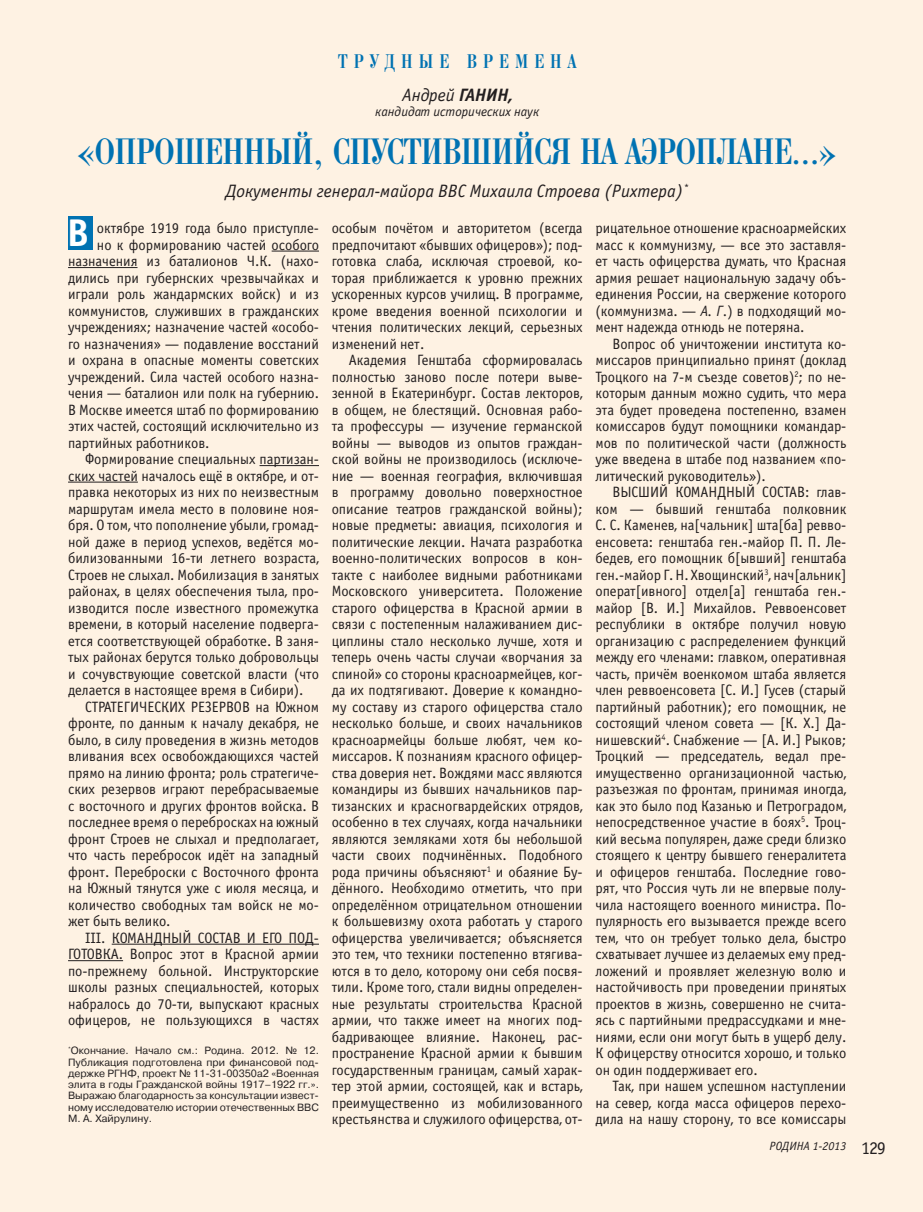
<style>
.page{position:relative;width:923px;height:1212px;background:#fef2e3}
.page>*{position:absolute;margin:0;border:0;box-sizing:border-box;transform-origin:0 0}
.Zagolovok{font:39px "Bodoni Cond C";color:#0072b2}
.Text{font:700 38.85px "Officina Sans C";color:#fff}
.Rubrika{font:21px "Bodoni Cond C";letter-spacing:.3em;color:#0072b2}
.Podzagolovok{font:italic 18px "Officina Sans C";color:#231f20}
.Avtorname{font:italic 18px "Officina Sans C";color:#231f20}
.Spravkazagol{font:18px "Officina Sans C";color:#231f20}
.Text-2{font:15px/16.5px "Officina Sans C";letter-spacing:-.005em;color:#231f20;text-align:justify}
.Avtorzvanie{font:italic 13.5px "Officina Sans C";color:#231f20}
.Spravkazagol-2{font:italic 12px "Officina Sans C";color:#231f20}
.Snoska{font:10.5px/11.2px "Pragmatica C";color:#231f20;text-align:justify}
.s1{font-weight:700}
.s2{font-style:italic}
</style>
<div class="page">
<hr style="left:272px;top:251px;width:47px;height:1px;background:#231f20">
<hr style="left:68px;top:267px;width:69px;height:1px;background:#231f20">
<hr style="left:259px;top:465px;width:60px;height:1px;background:#231f20">
<hr style="left:68px;top:482px;width:70px;height:1px;background:#231f20">
<hr style="left:112px;top:944px;width:207px;height:1px;background:#231f20">
<hr style="left:68px;top:960px;width:55px;height:1px;background:#231f20">
<div style="left:68px;top:216px;width:25px;height:34px;background:#0072b2"></div>
<p class="Rubrika" style="left:338px;top:50px;width:240px">ТРУДНЫЕ ВРЕМЕНА</p>
<p class="Avtorname" style="left:402px;top:85px;width:112px">Андрей <span class="s1">ГАНИН,</span></p>
<p class="Avtorzvanie" style="left:375px;top:104px;width:165px">кандидат исторических наук</p>
<p class="Zagolovok" style="left:78px;top:132px;width:760px">«ОПРОШЕННЫЙ, СПУСТИВШИЙСЯ НА АЭРОПЛАНЕ…»</p>
<p class="Podzagolovok" style="left:226px;top:181px;width:464px">Документы генерал-майора ВВС Михаила Строева (Рихтера)<sup>*</sup></p>
<p class="Text" style="left:67px;top:211px;width:24px">В</p>
<p class="Text-2" style="left:97px;top:220px;width:223px">октябре 1919 года было приступле-</p>
<p class="Text-2" style="left:97px;top:237px;width:223px">но к формированию частей особого</p>
<p class="Text-2" style="left:68px;top:253px;width:252px">назначения из баталионов Ч.К. (нахо-</p>
<p class="Text-2" style="left:68px;top:270px;width:252px">дились при губернских чрезвычайках и</p>
<p class="Text-2" style="left:68px;top:286px;width:252px">играли роль жандармских войск) и из</p>
<p class="Text-2" style="left:68px;top:303px;width:252px">коммунистов, служивших в гражданских</p>
<p class="Text-2" style="left:68px;top:319px;width:252px">учреждениях; назначение частей «особо-</p>
<p class="Text-2" style="left:68px;top:336px;width:252px">го назначения» — подавление восстаний</p>
<p class="Text-2" style="left:68px;top:352px;width:252px">и охрана в опасные моменты советских</p>
<p class="Text-2" style="left:68px;top:369px;width:252px">учреждений. Сила частей особого назна-</p>
<p class="Text-2" style="left:68px;top:385px;width:252px">чения — баталион или полк на губернию.</p>
<p class="Text-2" style="left:68px;top:402px;width:252px">В Москве имеется штаб по формированию</p>
<p class="Text-2" style="left:68px;top:418px;width:252px">этих частей, состоящий исключительно из</p>
<p class="Text-2" style="left:68px;top:435px;width:143px">партийных работников.</p>
<p class="Text-2" style="left:68px;top:451px;width:252px;text-indent:17px">Формирование специальных партизан&shy;ских частей началось ещё в октябре, и от&shy;правка некоторых из них по неизвестным маршрутам имела место в половине ноя&shy;бря. О том, что пополнение убыли, громад&shy;ной даже в период успехов, ведётся мо&shy;билизованными 16-ти летнего возраста, Строев не слыхал. Мобилизация в занятых районах, в целях обеспечения тыла, про&shy;изводится после известного промежутка времени, в который население подверга&shy;ется соответствующей обработке. В заня&shy;тых районах берутся только добровольцы и сочувствующие советской власти (что делается в настоящее время в Сибири).</p>
<p class="Text-2" style="left:68px;top:699px;width:252px;text-indent:17px">СТРАТЕГИЧЕСКИХ РЕЗЕРВОВ на Южном фронте, по данным к началу декабря, не было, в силу проведения в жизнь методов вливания всех освобождающихся частей прямо на линию фронта; роль стратегиче&shy;ских резервов играют перебрасываемые с восточного и других фронтов войска. В последнее время о перебросках на южный фронт Строев не слыхал и предполагает, что часть перебросок идёт на западный фронт. Переброски с Восточного фронта на Южный тянутся уже с июля месяца, и количество свободных там войск не мо&shy;жет быть велико.</p>
<p class="Text-2" style="left:68px;top:930px;width:252px;text-indent:17px">III. КОМАНДНЫЙ СОСТАВ И ЕГО ПОД-ГОТОВКА. Вопрос этот в Красной армии по-прежнему больной. Инструкторские школы разных специальностей, которых набралось до 70-ти, выпускают красных офицеров, не пользующихся в частях</p>
<p class="Snoska" style="left:68px;top:1045px;width:252px"><sup>*</sup>Окончание. Начало см.: Родина. 2012. № 12.<br>Публикация подготовлена при финансовой под&shy;держке РГНФ, проект № 11-31-00350а2 «Военная элита в годы Гражданской войны 1917–1922 гг.».<br>Выражаю благодарность за консультации извест&shy;ному исследователю истории отечественных ВВС М. А. Хайрулину.</p>
<p class="Text-2" style="left:332px;top:220px;width:252px">особым почётом и авторитетом (всегда предпочитают «бывших офицеров»); под&shy;готовка слаба, исключая строевой, ко&shy;торая приближается к уровню прежних ускоренных курсов училищ. В программе, кроме введения военной психологии и чтения политических лекций, серьезных изменений нет.</p>
<p class="Text-2" style="left:332px;top:352px;width:252px;text-indent:17px">Академия Генштаба сформировалась полностью заново после потери выве&shy;зенной в Екатеринбург. Состав лекторов, в общем, не блестящий. Основная рабо&shy;та профессуры — изучение германской войны — выводов из опытов граждан&shy;ской войны не производилось (исключе&shy;ние — военная география, включившая в программу довольно поверхностное описание театров гражданской войны); новые предметы: авиация, психология и политические лекции. Начата разработка военно-политических вопросов в кон&shy;такте с наиболее видными работниками Московского университета. Положение старого офицерства в Красной армии в связи с постепенным налаживанием дис&shy;циплины стало несколько лучше, хотя и теперь очень часты случаи «ворчания за спиной» со стороны красноармейцев, ког&shy;да их подтягивают. Доверие к командно&shy;му составу из старого офицерства стало несколько больше, и своих начальников красноармейцы больше любят, чем ко&shy;миссаров. К познаниям красного офицер&shy;ства доверия нет. Вождями масс являются командиры из бывших начальников пар&shy;тизанских и красногвардейских отрядов, особенно в тех случаях, когда начальники являются земляками хотя бы небольшой части своих подчинённых. Подобного рода причины объясняют<sup>1</sup> и обаяние Бу&shy;дённого. Необходимо отметить, что при определённом отрицательном отношении к большевизму охота работать у старого офицерства увеличивается; объясняется это тем, что техники постепенно втягива&shy;ются в то дело, которому они себя посвя&shy;тили. Кроме того, стали видны определен&shy;ные результаты строительства Красной армии, что также имеет на многих под&shy;бадривающее влияние. Наконец, рас&shy;пространение Красной армии к бывшим государственным границам, самый харак&shy;тер этой армии, состоящей, как и встарь, преимущественно из мобилизованного крестьянства и служилого офицерства, от-</p>
<p class="Text-2" style="left:595px;top:220px;width:252px">рицательное отношение красноармейских масс к коммунизму, — все это заставля&shy;ет часть офицерства думать, что Красная армия решает национальную задачу объ&shy;единения России, на свержение которого (коммунизма. — <span class="s2">А. Г.</span>) в подходящий мо&shy;мент надежда отнюдь не потеряна.</p>
<p class="Text-2" style="left:595px;top:336px;width:252px;text-indent:17px">Вопрос об уничтожении института ко&shy;миссаров принципиально принят (доклад Троцкого на 7-м съезде советов)<sup>2</sup>; по не&shy;которым данным можно судить, что мера эта будет проведена постепенно, взамен комиссаров будут помощники командар&shy;мов по политической части (должность уже введена в штабе под названием «по&shy;литический руководитель»).</p>
<p class="Text-2" style="left:595px;top:484px;width:252px;text-indent:17px">ВЫСШИЙ КОМАНДНЫЙ СОСТАВ: глав&shy;ком — бывший генштаба полковник С. С. Каменев, на[чальник] шта[ба] ревво&shy;енсовета: генштаба ген.-майор П. П. Ле&shy;бедев, его помощник б[ывший] генштаба ген.-майор Г. Н. Хвощинский<sup>3</sup>, нач[альник] операт[ивного] отдел[а] генштаба ген.- майор [В. И.] Михайлов. Реввоенсовет республики в октябре получил новую организацию с распределением функций между его членами: главком, оперативная часть, причём военкомом штаба является член реввоенсовета [С. И.] Гусев (старый партийный работник); его помощник, не состоящий членом совета — [К. Х.] Да&shy;нишевский<sup>4</sup>. Снабжение — [А. И.] Рыков; Троцкий — председатель, ведал пре&shy;имущественно организационной частью, разъезжая по фронтам, принимая иногда, как это было под Казанью и Петроградом, непосредственное участие в боях<sup>5</sup>. Троц&shy;кий весьма популярен, даже среди близко стоящего к центру бывшего генералитета и офицеров генштаба. Последние гово&shy;рят, что Россия чуть ли не впервые полу&shy;чила настоящего военного министра. По&shy;пулярность его вызывается прежде всего тем, что он требует только дела, быстро схватывает лучшее из делаемых ему пред&shy;ложений и проявляет железную волю и настойчивость при проведении принятых проектов в жизнь, совершенно не счита&shy;ясь с партийными предрассудками и мне&shy;ниями, если они могут быть в ущерб делу.<br>К офицерству относится хорошо, и только он один поддерживает его.</p>
<p class="Text-2" style="left:595px;top:1078px;width:252px;text-indent:17px">Так, при нашем успешном наступлении на север, когда масса офицеров перехо&shy;дила на нашу сторону, то все комиссары</p>
<p class="Spravkazagol-2" style="left:769px;top:1139px;width:78px">РОДИНА 1-2013</p>
<p class="Spravkazagol" style="left:861px;top:1138px;width:26px">129</p>
</div>
